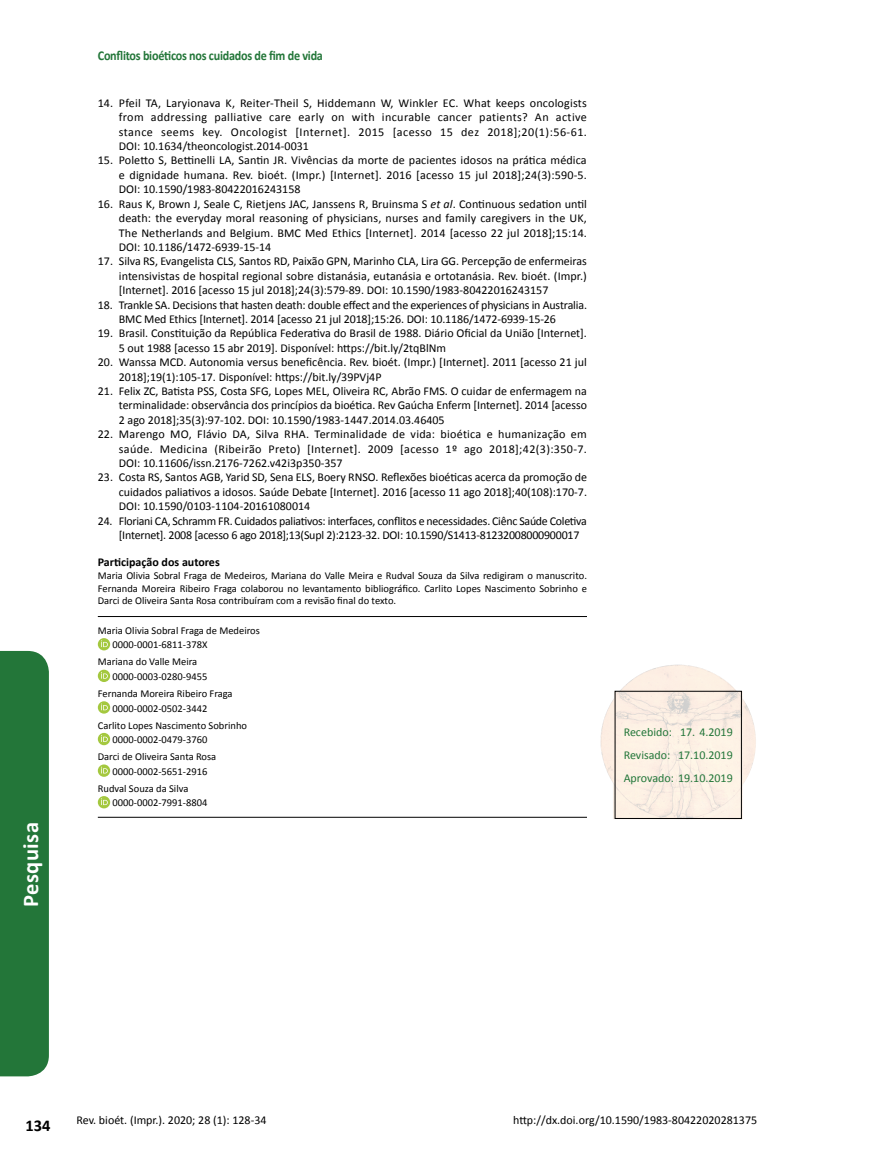
<style>
.page{position:relative;width:872px;height:1170px;background:#fff}
.page>*{position:absolute;margin:0;border:0;box-sizing:border-box;transform-origin:0 0}
.t1{font:700 22.5px "Calibri";letter-spacing:.02em;color:#fff}
.t2{font:700 16.5px "Calibri";color:#000}
.t3{font:700 13.5px "Calibri";letter-spacing:-.02em;color:#237639;scale:.9 1}
.t4{font:12px/14.4px "Calibri";color:#000;text-align:justify}
.t5{font:12px/14.4px "Calibri";letter-spacing:-.02em;color:#000}
.t6{font:12px/23px "Calibri";color:#237639;text-align:justify}
.t7{font:700 12px "Calibri";color:#000}
.t8{font:10.5px/14.7px "Calibri";color:#000}
.s1{font-style:italic}
</style>
<div class="page">
<hr style="left:98px;top:616px;width:489px;height:1px;background:#000">
<hr style="left:98px;top:817px;width:489px;height:1px;background:#000">
<div style="left:98px;top:638px;width:12px;height:12px;background:#a4c83f;border-radius:50%"></div>
<svg style="left:101px;top:640px;width:7px;height:7px"></svg>
<svg style="left:98px;top:669px;width:12px;height:13px"></svg>
<svg style="left:101px;top:672px;width:7px;height:6px"></svg>
<svg style="left:98px;top:701px;width:12px;height:12px"></svg>
<svg style="left:101px;top:703px;width:7px;height:7px"></svg>
<svg style="left:98px;top:732px;width:12px;height:13px"></svg>
<svg style="left:101px;top:735px;width:7px;height:6px"></svg>
<svg style="left:98px;top:764px;width:12px;height:12px"></svg>
<svg style="left:101px;top:766px;width:7px;height:7px"></svg>
<div style="left:98px;top:796px;width:12px;height:12px;background:#a4c83f;border-radius:50%"></div>
<svg style="left:101px;top:798px;width:7px;height:7px"></svg>
<img style="left:600px;top:664px;width:156px;height:155px">
<div style="left:0;top:651px;width:49px;height:425px;background:#237639"></div>
<h1 class="t1" style="left:16px;top:907px;width:86px;rotate:-90deg">Pesquisa</h1>
<p class="t3" style="left:98px;top:47px;width:252px">Conflitos bioéticos nos cuidados de fim de vida</p>
<p class="t4" style="left:119px;top:96px;width:470px;text-indent:-21px">14. Pfeil TA, Laryionava K, Reiter-Theil S, Hiddemann W, Winkler EC. What keeps oncologists from addressing palliative care early on with incurable cancer patients? An active stance seems key. Oncologist [Internet]. 2015 [acesso 15 dez 2018];20(1):56-61.<br>DOI: 10.1634/theoncologist.2014-0031</p>
<p class="t4" style="left:119px;top:153px;width:469px;text-indent:-21px">15. Poletto S, Bettinelli LA, Santin JR. Vivências da morte de pacientes idosos na prática médica e dignidade humana. Rev. bioét. (Impr.) [Internet]. 2016 [acesso 15 jul 2018];24(3):590-5.<br>DOI: 10.1590/1983-80422016243158</p>
<p class="t4" style="left:119px;top:196px;width:470px;text-indent:-21px">16. Raus K, Brown J, Seale C, Rietjens JAC, Janssens R, Bruinsma S <span class="s1">et al</span>. Continuous sedation until death: the everyday moral reasoning of physicians, nurses and family caregivers in the UK, The Netherlands and Belgium. BMC Med Ethics [Internet]. 2014 [acesso 22 jul 2018];15:14.<br>DOI: 10.1186/1472-6939-15-14</p>
<p class="t4" style="left:119px;top:254px;width:469px;text-indent:-21px">17. Silva RS, Evangelista CLS, Santos RD, Paixão GPN, Marinho CLA, Lira GG. Percepção de enfermeiras intensivistas de hospital regional sobre distanásia, eutanásia e ortotanásia. Rev. bioét. (Impr.) [Internet]. 2016 [acesso 15 jul 2018];24(3):579-89. DOI: 10.1590/1983-80422016243157</p>
<p class="t4" style="left:119px;top:297px;width:470px;text-indent:-21px">18. Trankle SA. Decisions that hasten death: double effect and the experiences of physicians in Australia.<br>BMC Med Ethics [Internet]. 2014 [acesso 21 jul 2018];15:26. DOI: 10.1186/1472-6939-15-26</p>
<p class="t4" style="left:119px;top:326px;width:469px;text-indent:-21px">19. Brasil. Constituição da República Federativa do Brasil de 1988. Diário Oficial da União [Internet].<br>5 out 1988 [acesso 15 abr 2019]. Disponível: https://bit.ly/2tqBlNm</p>
<p class="t4" style="left:119px;top:355px;width:469px;text-indent:-21px">20. Wanssa MCD. Autonomia versus beneficência. Rev. bioét. (Impr.) [Internet]. 2011 [acesso 21 jul<br>2018];19(1):105-17. Disponível: https://bit.ly/39PVj4P</p>
<p class="t4" style="left:119px;top:384px;width:470px;text-indent:-21px">21. Felix ZC, Batista PSS, Costa SFG, Lopes MEL, Oliveira RC, Abrão FMS. O cuidar de enfermagem na terminalidade: observância dos princípios da bioética. Rev Gaúcha Enferm [Internet]. 2014 [acesso 2 ago 2018];35(3):97-102. DOI: 10.1590/1983-1447.2014.03.46405</p>
<p class="t4" style="left:119px;top:427px;width:469px;text-indent:-21px">22. Marengo MO, Flávio DA, Silva RHA. Terminalidade de vida: bioética e humanização em saúde. Medicina (Ribeirão Preto) [Internet]. 2009 [acesso 1º ago 2018];42(3):350-7.<br>DOI: 10.11606/issn.2176-7262.v42i3p350-357</p>
<p class="t4" style="left:119px;top:470px;width:470px;text-indent:-21px">23. Costa RS, Santos AGB, Yarid SD, Sena ELS, Boery RNSO. Reflexões bioéticas acerca da promoção de cuidados paliativos a idosos. Saúde Debate [Internet]. 2016 [acesso 11 ago 2018];40(108):170-7.<br>DOI: 10.1590/0103-1104-20161080014</p>
<p class="t5" style="left:119px;top:513px;width:469px;text-indent:-21px">24. Floriani CA, Schramm FR. Cuidados paliativos: interfaces, conflitos e necessidades. Ciênc Saúde Coletiva [Internet]. 2008 [acesso 6 ago 2018];13(Supl 2):2123-32. DOI: 10.1590/S1413-81232008000900017</p>
<p class="t7" style="left:98px;top:554px;width:123px">Participação dos autores</p>
<p class="t8" style="left:98px;top:569px;width:490px;line-height:12.6px;text-align:justify">Maria Olivia Sobral Fraga de Medeiros, Mariana do Valle Meira e Rudval Souza da Silva redigiram o manuscrito.<br>Fernanda Moreira Ribeiro Fraga colaborou no levantamento bibliográfico. Carlito Lopes Nascimento Sobrinho e Darci de Oliveira Santa Rosa contribuíram com a revisão final do texto.</p>
<p class="t8" style="left:112px;top:623px;width:149px;text-indent:-15px">Maria Olivia Sobral Fraga de Medeiros<br>0000-0001-6811-378X</p>
<p class="t8" style="left:112px;top:654px;width:96px;text-indent:-15px">Mariana do Valle Meira<br>0000-0003-0280-9455</p>
<p class="t8" style="left:112px;top:686px;width:122px;text-indent:-15px">Fernanda Moreira Ribeiro Fraga<br>0000-0002-0502-3442</p>
<p class="t8" style="left:112px;top:717px;width:136px;text-indent:-15px">Carlito Lopes Nascimento Sobrinho<br>0000-0002-0479-3760</p>
<p class="t8" style="left:98px;top:749px;width:120px;text-align:center">Darci de Oliveira Santa Rosa<br>0000-0002-5651-2916</p>
<p class="t8" style="left:112px;top:780px;width:96px;text-indent:-15px">Rudval Souza da Silva<br>0000-0002-7991-8804</p>
<p class="t6" style="left:623px;top:721px;width:111px">Recebido: 17. 4.2019<br>Revisado: 17.10.2019<br>Aprovado: 19.10.2019</p>
<h2 class="t2" style="left:26px;top:1115px;width:27px">134</h2>
<p class="t4" style="left:77px;top:1113px;width:191px">Rev. bioét. (Impr.). 2020; 28 (1): 128-34</p>
<p class="t4" style="left:513px;top:1113px;width:245px">http://dx.doi.org/10.1590/1983-80422020281375</p>
</div>
